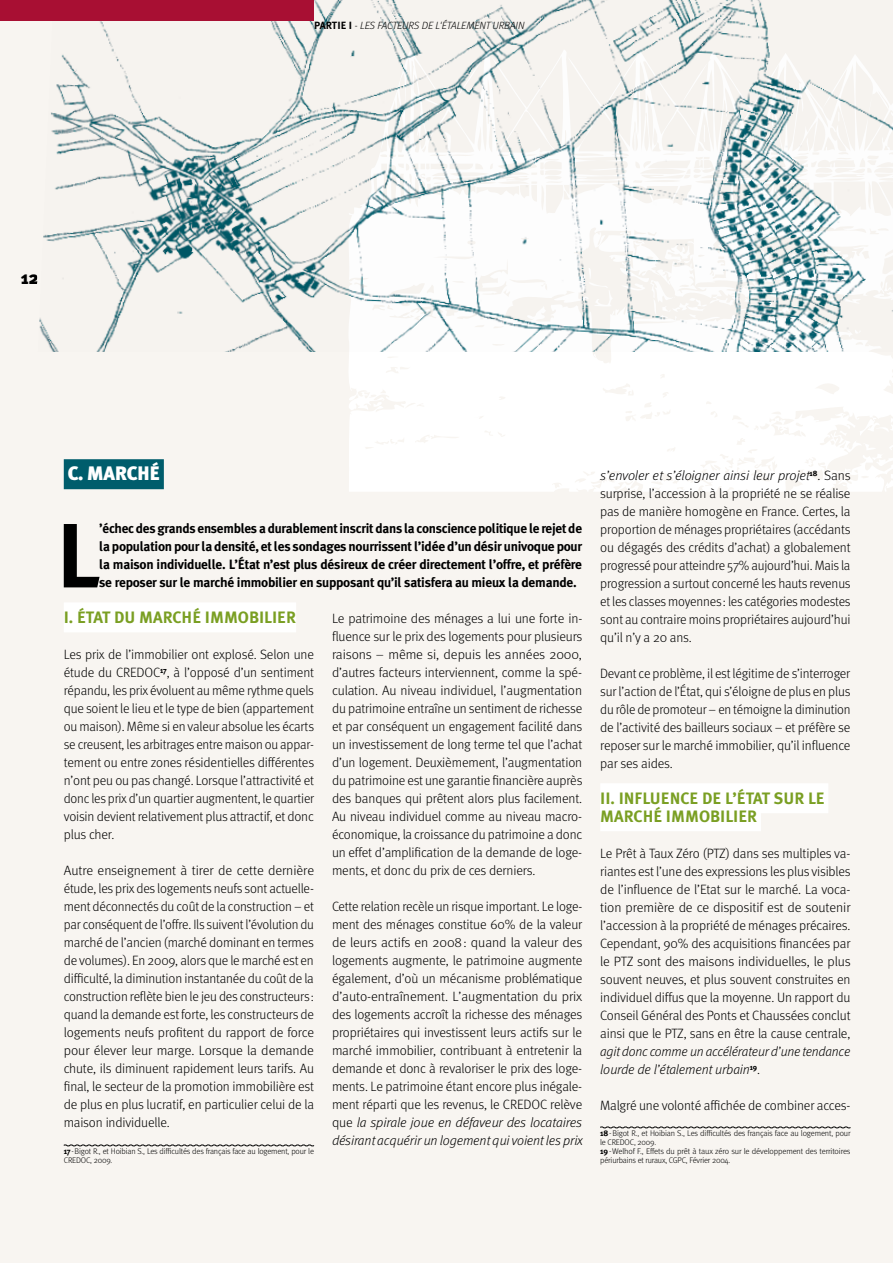
<style>
.page{position:relative;width:893px;height:1263px;background:#f8f5f1}
.page>*{position:absolute;margin:0;border:0;box-sizing:border-box;transform-origin:0 0}
.t1{font:700 91.2px "Meta Plus";color:#000}
.t2{font:900 19.5px "Meta Plus";letter-spacing:-.02em;color:#fff}
.t3{font:900 18px "Meta Plus";color:#000}
.t4{font:700 16.5px/18px "Meta Plus";letter-spacing:.125em;color:#7a9f23}
.t5{font:300 13.5px/18px "Meta";letter-spacing:-.01em;color:#000;text-align:justify}
.t6{font:700 13.5px/18px "Meta Plus";letter-spacing:-.02em;color:#000;text-align:justify}
.t7{font:italic 300 13.5px/18px "Meta OT";letter-spacing:-.01em;color:#000}
.t8{font:italic 300 10.5px "Meta OT";color:#000}
.t9{font:300 8.25px/9px "Meta";letter-spacing:-.02em;color:#000}
.s1{font-family:"Meta Plus";font-weight:700;font-style:normal}
.s2{font-family:"Meta Plus";font-weight:700}
.s3{font-family:"Meta";font-style:normal}
</style>
<div class="page">
<div style="left:349px;top:352px;width:544px;height:139px;background:#fff"></div>
<svg style="left:373px;top:401px;width:10px;height:7px"></svg>
<svg style="left:859px;top:418px;width:34px;height:73px"></svg>
<div style="left:64px;top:459px;width:100px;height:30px;background:#005d6c"></div>
<div style="left:64px;top:602px;width:232px;height:30px;background:#fff"></div>
<svg style="left:63px;top:1144px;width:252px;height:3px"></svg>
<div style="left:600px;top:783px;width:228px;height:30px;background:#fff"></div>
<div style="left:600px;top:801px;width:161px;height:30px;background:#fff"></div>
<svg style="left:600px;top:1126px;width:251px;height:3px"></svg>
<img style="left:39px;top:0;width:854px;height:352px">
<div style="left:0;top:0;width:314px;height:21px;background:#a80f33"></div>
<p class="t8" style="left:314px;top:19px;width:212px"><span class="s1">PARTIE I</span> - LES FACTEURS DE L'ÉTALEMENT URBAIN</p>
<h3 class="t3" style="left:21px;top:267px;width:19px">12</h3>
<h2 class="t2" style="left:68px;top:462px;width:91px">C. MARCHÉ</h2>
<h1 class="t1" style="left:56px;top:503px;width:37px">L</h1>
<p class="t6" style="left:99px;top:520px;width:485px">’échec des grands ensembles a durablement inscrit dans la conscience politique le rejet de la population pour la densité, et les sondages nourrissent l’idée d’un désir univoque pour la maison individuelle. L’État n’est plus désireux de créer directement l’offre, et préfère se reposer sur le marché immobilier en supposant qu’il satisfera au mieux la demande.</p>
<p class="t4" style="left:64px;top:609px;width:82px">I. État d u marc</p>
<p class="t4" style="left:182px;top:609px;width:30px">hé immobi</p>
<p class="t4" style="left:264px;top:609px;width:29px">lier</p>
<p class="t5" style="left:64px;top:646px;width:252px">Les prix de l’immobilier ont explosé. Selon une étude du CREDOC<sup>17</sup>, à l’opposé d’un sentiment répandu, les prix évoluent au même rythme quels que soient le lieu et le type de bien (appartement ou maison). Même si en valeur absolue les écarts se creusent, les arbitrages entre maison ou appar&shy;tement ou entre zones résidentielles différentes n’ont peu ou pas changé. Lorsque l’attractivité et donc les prix d’un quartier augmentent, le quartier voisin devient relativement plus attractif, et donc plus cher.</p>
<p class="t5" style="left:64px;top:862px;width:252px">Autre enseignement à tirer de cette dernière étude, les prix des logements neufs sont actuelle&shy;ment déconnectés du coût de la construction – et par conséquent de l’offre. Ils suivent l’évolution du marché de l’ancien (marché dominant en termes de volumes). En 2009, alors que le marché est en difficulté, la diminution instantanée du coût de la construction reflète bien le jeu des constructeurs: quand la demande est forte, les constructeurs de logements neufs profitent du rapport de force pour élever leur marge. Lorsque la demande chute, ils diminuent rapidement leurs tarifs. Au final, le secteur de la promotion immobilière est de plus en plus lucratif, en particulier celui de la maison individuelle.</p>
<p class="t9" style="left:64px;top:1147px;width:252px"><span class="s2">17</span> -Bigot R., et Hoibian S., Les difficultés des français face au logement, pour le<br>CREDOC, 2009.</p>
<p class="t5" style="left:332px;top:610px;width:252px">Le patrimoine des ménages a lui une forte in&shy;fluence sur le prix des logements pour plusieurs raisons – même si, depuis les années 2000, d’autres facteurs interviennent, comme la spé&shy;culation. Au niveau individuel, l’augmentation du patrimoine entraîne un sentiment de richesse et par conséquent un engagement facilité dans un investissement de long terme tel que l’achat d’un logement. Deuxièmement, l’augmentation du patrimoine est une garantie financière auprès des banques qui prêtent alors plus facilement.<br>Au niveau individuel comme au niveau macro&shy;économique, la croissance du patrimoine a donc un effet d’amplification de la demande de loge&shy;ments, et donc du prix de ces derniers.</p>
<p class="t5" style="left:332px;top:898px;width:252px">Cette relation recèle un risque important. Le loge&shy;ment des ménages constitue 60% de la valeur de leurs actifs en 2008: quand la valeur des logements augmente, le patrimoine augmente également, d’où un mécanisme problématique d’auto-entraînement. L’augmentation du prix des logements accroît la richesse des ménages propriétaires qui investissent leurs actifs sur le marché immobilier, contribuant à entretenir la demande et donc à revaloriser le prix des loge&shy;ments. Le patrimoine étant encore plus inégale&shy;ment réparti que les revenus, le CREDOC relève</p>
<p class="t7" style="left:332px;top:1114px;width:252px"><span class="s3">que</span> la spirale joue en défaveur des locataires désirant acquérir un logement qui voient les prix</p>
<p class="t7" style="left:600px;top:467px;width:252px">s’envoler et s’éloigner ainsi leur projet<sup>18</sup><span class="s3">. Sans</span></p>
<p class="t5" style="left:600px;top:484px;width:252px">surprise, l’accession à la propriété ne se réalise pas de manière homogène en France. Certes, la proportion de ménages propriétaires (accédants ou dégagés des crédits d’achat) a globalement progressé pour atteindre 57% aujourd’hui. Mais la progression a surtout concerné les hauts revenus et les classes moyennes: les catégories modestes sont au contraire moins propriétaires aujourd’hui qu’il n’y a 20 ans.</p>
<p class="t5" style="left:600px;top:664px;width:252px">Devant ce problème, il est légitime de s’interroger sur l’action de l’État, qui s’éloigne de plus en plus du rôle de promoteur – en témoigne la diminution de l’activité des bailleurs sociaux – et préfère se reposer sur le marché immobilier, qu’il influence par ses aides.</p>
<p class="t4" style="left:600px;top:789px;width:226px">II. Influence de l’État sur le marc</p>
<p class="t4" style="left:643px;top:807px;width:30px">hé immobi</p>
<p class="t4" style="left:725px;top:807px;width:28px">lier</p>
<p class="t5" style="left:600px;top:844px;width:252px">Le Prêt à Taux Zéro (PTZ) dans ses multiples va&shy;riantes est l’une des expressions les plus visibles de l’influence de l’Etat sur le marché. La voca&shy;tion première de ce dispositif est de soutenir l’accession à la propriété de ménages précaires.<br>Cependant, 90% des acquisitions financées par le PTZ sont des maisons individuelles, le plus souvent neuves, et plus souvent construites en individuel diffus que la moyenne. Un rapport du Conseil Général des Ponts et Chaussées conclut ainsi que le PTZ, sans en être la cause centrale,</p>
<p class="t7" style="left:600px;top:1043px;width:252px">agit donc comme un accélérateur d’une tendance lourde de l’étalement urbain<sup>19</sup><span class="s3">.</span></p>
<p class="t5" style="left:600px;top:1096px;width:252px">Malgré une volonté affichée de combiner acces-</p>
<p class="t9" style="left:600px;top:1129px;width:252px"><span class="s2">18</span> -Bigot R., et Hoibian S., Les difficultés des français face au logement, pour le CREDOC, 2009.<br><span class="s2">19</span> -Welhof F., Effets du prêt à taux zéro sur le développement des territoires périurbains et ruraux, CGPC, Février 2004.</p>
</div>
